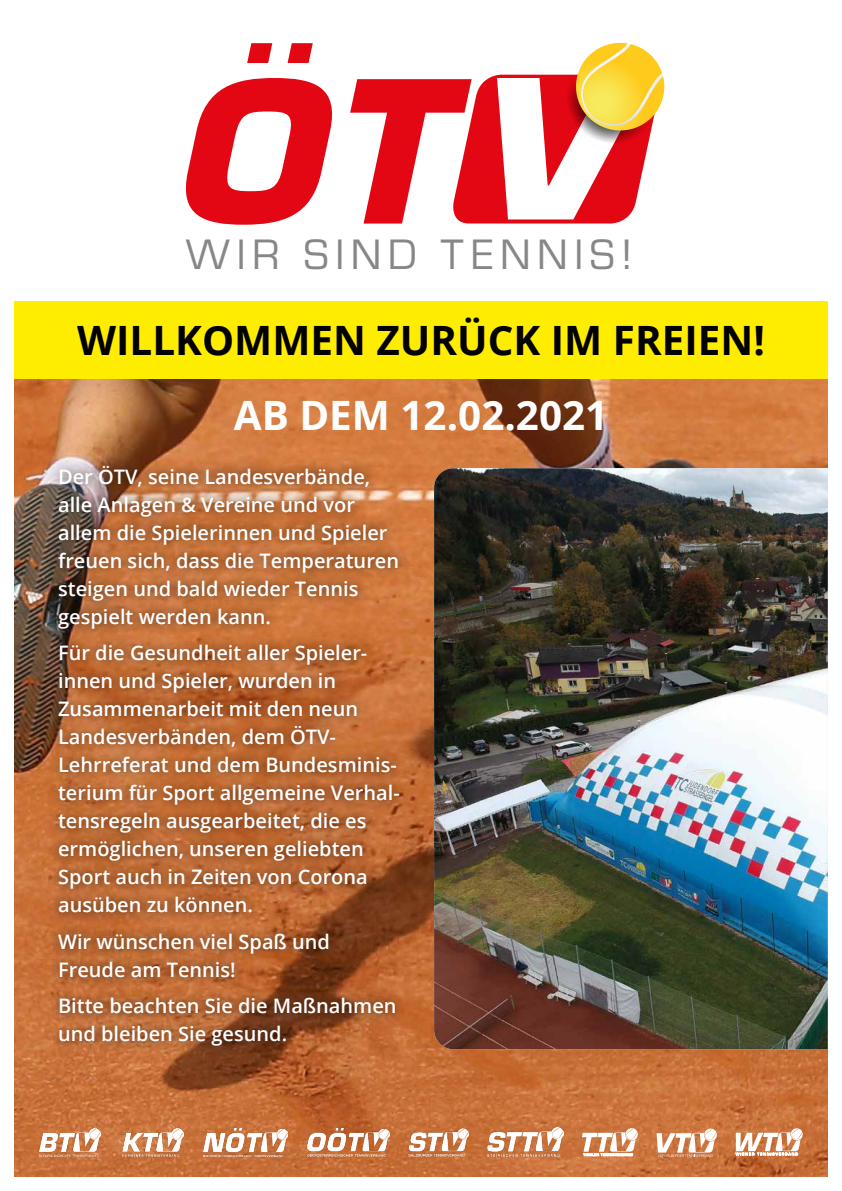
<style>
.page{position:relative;width:842px;height:1191px;background:#fff}
.page>*{position:absolute;margin:0;border:0;box-sizing:border-box;transform-origin:0 0}
.t1{font:44.2px "Eurostile";letter-spacing:.145em;color:#878787}
.t2{font:700 40.4px "Open Sans";color:#000}
.t3{font:700 40.4px "Open Sans";color:#fff}
.t4{font:600 20px/28px "Open Sans";color:#fff}
</style>
<div class="page">
<img style="left:14px;top:379px;width:814px;height:797px">
<img style="left:40px;top:1128px;width:60px;height:28px">
<img style="left:121px;top:1128px;width:63px;height:29px">
<img style="left:203px;top:1128px;width:85px;height:28px">
<img style="left:434px;top:468px;width:394px;height:581px">
<img style="left:307px;top:1128px;width:82px;height:29px">
<img style="left:487px;top:1127px;width:76px;height:29px">
<img style="left:408px;top:1128px;width:61px;height:29px">
<svg style="left:656px;top:1128px;width:61px;height:28px"></svg>
<svg style="left:736px;top:1128px;width:67px;height:27px"></svg>
<svg style="left:582px;top:1128px;width:56px;height:27px"></svg>
<svg style="left:185px;top:43px;width:287px;height:182px"></svg>
<svg style="left:449px;top:43px;width:216px;height:180px"></svg>
<div style="left:14px;top:301px;width:814px;height:78px;background:#ffed00"></div>
<div style="left:47px;top:454px;width:363px;height:603px;background:#000;opacity:.75"></div>
<h1 class="t1" style="left:186px;top:225px;width:448px">WIR SIND TENNIS!</h1>
<h2 class="t2" style="left:77px;top:312px;width:689px">WILLKOMMEN ZURÜCK IM FREIEN!</h2>
<h2 class="t3" style="left:234px;top:386px;width:376px">AB DEM 12.02.2021</h2>
<p class="t4" style="left:58px;top:462px;width:343px">Der ÖTV, seine Landesverbände, alle Anlagen &amp; Vereine und vor allem die Spielerinnen und Spieler freuen sich, dass die Temperaturen steigen und bald wieder Tennis gespielt werden kann.</p>
<p class="t4" style="left:58px;top:638px;width:343px">Für die Gesundheit aller Spieler&shy;innen und Spieler, wurden in<br>Zusammenarbeit mit den neun<br>Landesverbänden, dem ÖTV-<br>Lehrreferat und dem Bundesminis&shy;terium für Sport allgemeine Verhal&shy;tensregeln ausgearbeitet, die es ermöglichen, unseren geliebten<br>Sport auch in Zeiten von Corona ausüben zu können.</p>
<p class="t4" style="left:58px;top:927px;width:273px">Wir wünschen viel Spaß und<br>Freude am Tennis!</p>
<p class="t4" style="left:58px;top:991px;width:340px">Bitte beachten Sie die Maßnahmen und bleiben Sie gesund.</p>
</div>
